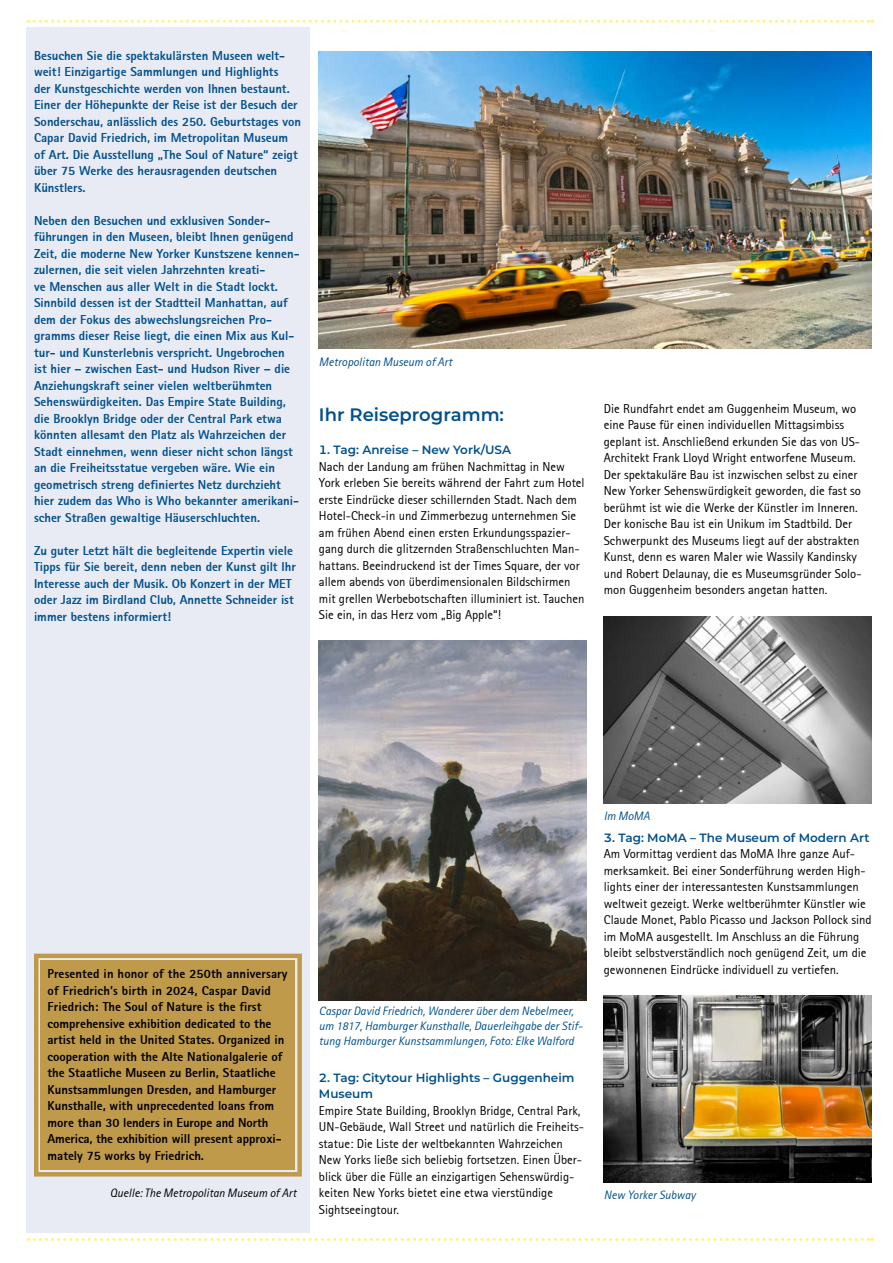
<style>
.page{position:relative;width:893px;height:1263px;background:#fff}
.page>*{position:absolute;margin:0;border:0;box-sizing:border-box;transform-origin:0 0}
.t1{font:600 18px "Montserrat";color:#00508c}
.t2{font:12.75px/16.5px "Rotis Sans Serif";color:#000}
.t3{font:800 12.75px/16.5px "Rotis Sans Serif";color:#00508c}
.t4{font:800 12.75px/16.5px "Rotis Sans Serif";color:#000}
.t5{font:italic 12px/15px "Rotis Sans Serif";color:#00508c}
.t6{font:600 12px/16.5px "Montserrat";color:#00508c}
.t7{font:italic 12px "Rotis Sans Serif";color:#000}
</style>
<div class="page">
<div style="left:27px;top:28px;width:283px;height:1205px;background:#e9ebf4"></div>
<svg style="left:28px;top:20px;width:845px;height:3px"></svg>
<svg style="left:28px;top:1238px;width:845px;height:3px"></svg>
<div style="left:34px;top:953px;width:268px;height:224px;background:#c09a4b"></div>
<div style="left:43px;top:963px;width:250px;height:204px;border:4px solid #c09a4b"></div>
<img style="left:319px;top:51px;width:553px;height:298px">
<img style="left:604px;top:617px;width:268px;height:187px">
<img style="left:604px;top:995px;width:268px;height:187px">
<img style="left:319px;top:641px;width:268px;height:360px">
<p class="t3" style="left:34px;top:47px;width:269px">Besuchen Sie die spektakulärsten Museen welt&shy;weit! Einzigartige Sammlungen und Highlights<br>der Kunstgeschichte werden von Ihnen bestaunt.<br>Einer der Höhepunkte der Reise ist der Besuch der Sonderschau, anlässlich des 250. Geburtstages von Capar David Friedrich, im Metropolitan Museum of Art. Die Ausstellung „The Soul of Nature“ zeigt über 75 Werke des herausragenden deutschen Künstlers.</p>
<p class="t3" style="left:34px;top:212px;width:267px">Neben den Besuchen und exklusiven Sonder&shy;führungen in den Museen, bleibt Ihnen genügend Zeit, die moderne New Yorker Kunstszene kennen&shy;zulernen, die seit vielen Jahrzehnten kreati-<br>ve Menschen aus aller Welt in die Stadt lockt.<br>Sinnbild dessen ist der Stadtteil Manhattan, auf dem der Fokus des abwechslungsreichen Pro&shy;gramms dieser Reise liegt, die einen Mix aus Kul&shy;tur- und Kunsterlebnis verspricht. Ungebrochen ist hier – zwischen East- und Hudson River – die Anziehungskraft seiner vielen weltberühmten Sehenswürdigkeiten. Das Empire State Building, die Brooklyn Bridge oder der Central Park etwa könnten allesamt den Platz als Wahrzeichen der Stadt einnehmen, wenn dieser nicht schon längst an die Freiheitsstatue vergeben wäre. Wie ein geometrisch streng definiertes Netz durchzieht hier zudem das Who is Who bekannter amerikani&shy;scher Straßen gewaltige Häuserschluchten.</p>
<p class="t3" style="left:34px;top:542px;width:263px">Zu guter Letzt hält die begleitende Expertin viele Tipps für Sie bereit, denn neben der Kunst gilt Ihr Interesse auch der Musik. Ob Konzert in der MET oder Jazz im Birdland Club, Annette Schneider ist immer bestens informiert!</p>
<p class="t5" style="left:319px;top:354px;width:135px">Metropolitan Museum of Art</p>
<h1 class="t1" style="left:319px;top:402px;width:187px">Ihr Reiseprogramm:</h1>
<p class="t6" style="left:319px;top:441px;width:194px">1. Tag: Anreise – New York/USA</p>
<p class="t2" style="left:319px;top:458px;width:267px">Nach der Landung am frühen Nachmittag in New York erleben Sie bereits während der Fahrt zum Hotel erste Eindrücke dieser schillernden Stadt. Nach dem Hotel-Check-in und Zimmerbezug unternehmen Sie am frühen Abend einen ersten Erkundungsspazier&shy;gang durch die glitzernden Straßenschluchten Man&shy;hattans. Beeindruckend ist der Times Square, der vor allem abends von überdimensionalen Bildschirmen mit grellen Werbebotschaften illuminiert ist. Tauchen Sie ein, in das Herz vom „Big Apple“!</p>
<p class="t2" style="left:604px;top:400px;width:259px">Die Rundfahrt endet am Guggenheim Museum, wo eine Pause für einen individuellen Mittagsimbiss geplant ist. Anschließend erkunden Sie das von US-Architekt Frank Lloyd Wright entworfene Museum.<br>Der spektakuläre Bau ist inzwischen selbst zu einer New Yorker Sehenswürdigkeit geworden, die fast so berühmt ist wie die Werke der Künstler im Inneren.<br>Der konische Bau ist ein Unikum im Stadtbild. Der Schwerpunkt des Museums liegt auf der abstrakten Kunst, denn es waren Maler wie Wassily Kandinsky und Robert Delaunay, die es Museumsgründer Solo&shy;mon Guggenheim besonders angetan hatten.</p>
<p class="t4" style="left:48px;top:965px;width:242px">Presented in honor of the 250th anniversary of Friedrich’s birth in 2024, Caspar David Friedrich: The Soul of Nature is the first comprehensive exhibition dedicated to the artist held in the United States. Organized in cooperation with the Alte Nationalgalerie of the Staatliche Museen zu Berlin, Staatliche Kunstsammlungen Dresden, and Hamburger Kunsthalle, with unprecedented loans from more than 30 lenders in Europe and North America, the exhibition will present approxi&shy;mately 75 works by Friedrich.</p>
<p class="t7" style="left:110px;top:1186px;width:188px">Quelle: The Metropolitan Museum of Art</p>
<p class="t5" style="left:319px;top:1003px;width:265px">Caspar David Friedrich, Wanderer über dem Nebelmeer, um 1817, Hamburger Kunsthalle, Dauerleihgabe der Stif&shy;tung Hamburger Kunstsammlungen, Foto: Elke Walford</p>
<p class="t6" style="left:319px;top:1068px;width:257px">2. Tag: Citytour Highlights – Guggenheim<br>Museum</p>
<p class="t2" style="left:319px;top:1102px;width:267px">Empire State Building, Brooklyn Bridge, Central Park, UN-Gebäude, Wall Street und natürlich die Freiheits&shy;statue: Die Liste der weltbekannten Wahrzeichen New Yorks ließe sich beliebig fortsetzen. Einen Über&shy;blick über die Fülle an einzigartigen Sehenswürdig&shy;keiten New Yorks bietet eine etwa vierstündige Sightseeingtour.</p>
<p class="t5" style="left:604px;top:808px;width:47px">Im MoMA</p>
<p class="t6" style="left:604px;top:829px;width:267px">3. Tag: MoMA – The Museum of Modern Art</p>
<p class="t2" style="left:604px;top:846px;width:269px">Am Vormittag verdient das MoMA Ihre ganze Auf&shy;merksamkeit. Bei einer Sonderführung werden High&shy;lights einer der interessantesten Kunstsammlungen weltweit gezeigt. Werke weltberühmter Künstler wie Claude Monet, Pablo Picasso und Jackson Pollock sind im MoMA ausgestellt. Im Anschluss an die Führung bleibt selbstverständlich noch genügend Zeit, um die gewonnenen Eindrücke individuell zu vertiefen.</p>
<p class="t5" style="left:604px;top:1188px;width:93px">New Yorker Subway</p>
</div>
